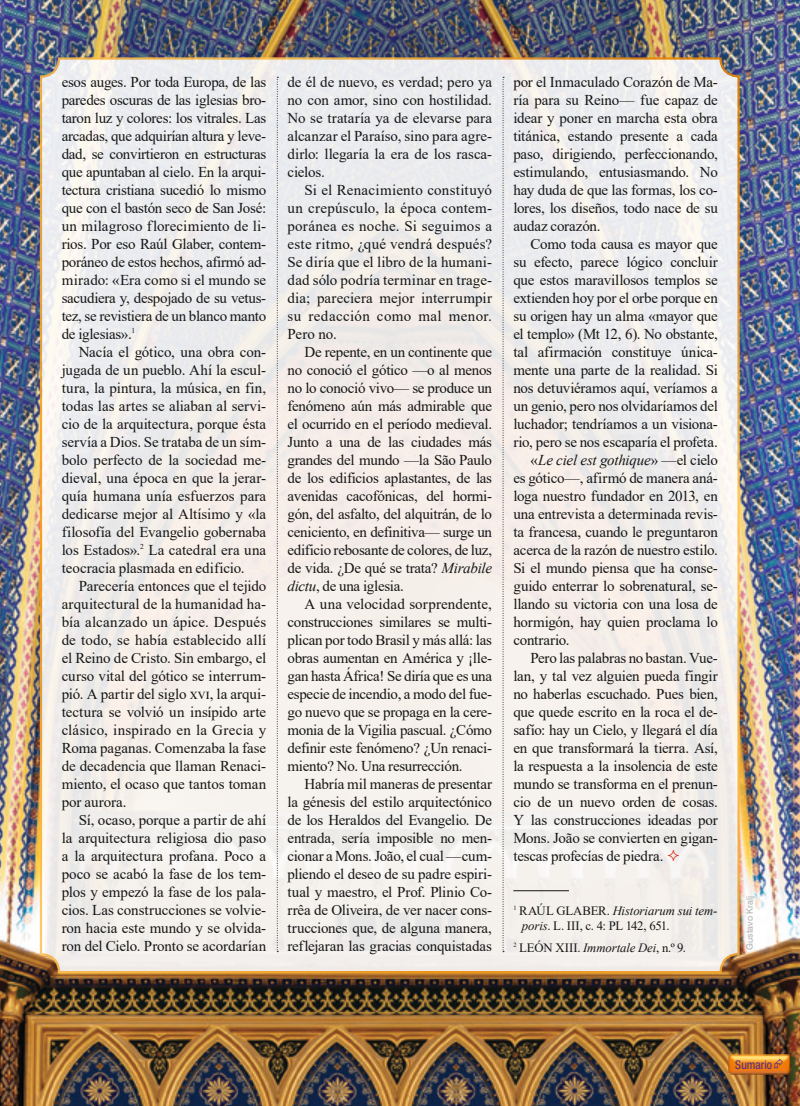
<style>
.page{position:relative;width:800px;height:1106px;background:#fff}
.page>*{position:absolute;margin:0;border:0;box-sizing:border-box;transform-origin:0 0}
.t1{font:15px/18px "Times New Roman";letter-spacing:-.015em;color:#151616;text-align:justify}
.t2{font:italic 15px "Times New Roman";letter-spacing:-.015em;color:#151616}
.t3{font:12.75px/15.3px "Times New Roman";letter-spacing:-.035em;color:#151616}
.t4{font:12.75px "Times New Roman";letter-spacing:-.015em;color:#151616}
.t5{font:condensed 12px "Helvetica Neue";color:#4c2c8c}
.t6{font:9px "Swiss 721 BT";letter-spacing:.005em;color:#afb0b0}
.s1{font-style:italic}
.s2{font-style:normal}
</style>
<div class="page">
<img style="left:0;top:0;width:799px;height:1106px">
<div style="left:41px;top:58px;width:697px;height:914px;background:#f3eeec;border-radius:18px"></div>
<hr style="left:513px;top:890px;width:55px;height:1px;background:#151616">
<svg style="left:502px;top:77px;width:2px;height:875px"></svg>
<svg style="left:277px;top:77px;width:1px;height:875px"></svg>
<img style="left:728px;top:1054px;width:61px;height:20px">
<svg style="left:774px;top:1058px;width:9px;height:11px"></svg>
<p class="t1" style="left:62px;top:73px;width:206px">esos auges. Por toda Europa, de las paredes oscuras de las iglesias bro&shy;taron luz y colores: los vitrales. Las arcadas, que adquirían altura y leve&shy;dad, se convirtieron en estructuras que apuntaban al cielo. En la arqui&shy;tectura cristiana sucedió lo mismo que con el bastón seco de San José: un milagroso florecimiento de li&shy;rios. Por eso Raúl Glaber, contem&shy;poráneo de estos hechos, afirmó ad&shy;mirado: «Era como si el mundo se sacudiera y, despojado de su vetus&shy;tez, se revistiera de un blanco manto de iglesias».<sup>1</sup></p>
<p class="t1" style="left:62px;top:343px;width:206px;text-indent:17px">Nacía el gótico, una obra con&shy;jugada de un pueblo. Ahí la escul&shy;tura, la pintura, la música, en fin, todas las artes se aliaban al servi&shy;cio de la arquitectura, porque ésta servía a Dios. Se trataba de un sím&shy;bolo perfecto de la sociedad me&shy;dieval, una época en que la jerar&shy;quía humana unía esfuerzos para dedicarse mejor al Altísimo y «la filosofía del Evangelio gobernaba los Estados».<sup>2</sup> La catedral era una teocracia plasmada en edificio.</p>
<p class="t1" style="left:62px;top:577px;width:206px;text-indent:17px">Parecería entonces que el tejido arquitectural de la humanidad ha&shy;bía alcanzado un ápice. Después de todo, se había establecido allí el Reino de Cristo. Sin embargo, el curso vital del gótico se interrum&shy;pió. A partir del siglo xvi, la arqui&shy;tectura se volvió un insípido arte clásico, inspirado en la Grecia y Roma paganas. Comenzaba la fase de decadencia que llaman Renaci&shy;miento, el ocaso que tantos toman por aurora.</p>
<p class="t1" style="left:62px;top:811px;width:206px;text-indent:17px">Sí, ocaso, porque a partir de ahí la arquitectura religiosa dio paso a la arquitectura profana. Poco a poco se acabó la fase de los tem&shy;plos y empezó la fase de los pala&shy;cios. Las construcciones se volvie&shy;ron hacia este mundo y se olvida&shy;ron del Cielo. Pronto se acordarían</p>
<p class="t1" style="left:287px;top:73px;width:206px">de él de nuevo, es verdad; pero ya no con amor, sino con hostilidad.<br>No se trataría ya de elevarse para alcanzar el Paraíso, sino para agre&shy;dirlo: llegaría la era de los rasca&shy;cielos.</p>
<p class="t1" style="left:287px;top:181px;width:206px;text-indent:17px">Si el Renacimiento constituyó un crepúsculo, la época contem&shy;poránea es noche. Si seguimos a este ritmo, ¿qué vendrá después?<br>Se diría que el libro de la humani&shy;dad sólo podría terminar en trage&shy;dia; pareciera mejor interrumpir su redacción como mal menor.<br>Pero no.</p>
<p class="t1" style="left:287px;top:343px;width:206px;text-indent:17px">De repente, en un continente que no conoció el gótico —o al menos no lo conoció vivo— se produce un fenómeno aún más admirable que el ocurrido en el período medieval.<br>Junto a una de las ciudades más grandes del mundo —la São Paulo de los edificios aplastantes, de las avenidas cacofónicas, del hormi&shy;gón, del asfalto, del alquitrán, de lo ceniciento, en definitiva— surge un edificio rebosante de colores, de luz, de vida. ¿De qué se trata? <span class="s1">Mirabile dictu</span>, de una iglesia.</p>
<p class="t1" style="left:287px;top:595px;width:206px;text-indent:17px">A una velocidad sorprendente, construcciones similares se multi&shy;plican por todo Brasil y más allá: las obras aumentan en América y ¡lle&shy;gan hasta África! Se diría que es una especie de incendio, a modo del fue&shy;go nuevo que se propaga en la cere&shy;monia de la Vigilia pascual. ¿Cómo definir este fenómeno? ¿Un renaci&shy;miento? No. Una resurrección.</p>
<p class="t1" style="left:287px;top:775px;width:206px;text-indent:17px">Habría mil maneras de presentar la génesis del estilo arquitectónico de los Heraldos del Evangelio. De entrada, sería imposible no men&shy;cionar a Mons. João, el cual —cum&shy;pliendo el deseo de su padre espiri&shy;tual y maestro, el Prof. Plinio Co&shy;rrêa de Oliveira, de ver nacer cons&shy;trucciones que, de alguna manera, reflejaran las gracias conquistadas</p>
<p class="t1" style="left:513px;top:73px;width:206px">por el Inmaculado Corazón de Ma&shy;ría para su Reino— fue capaz de idear y poner en marcha esta obra titánica, estando presente a cada paso, dirigiendo, perfeccionando, estimulando, entusiasmando. No hay duda de que las formas, los co&shy;lores, los diseños, todo nace de su audaz corazón.</p>
<p class="t1" style="left:530px;top:235px;width:189px">Como toda causa es mayor que</p>
<p class="t1" style="left:513px;top:253px;width:206px">su efecto, parece lógico concluir</p>
<p class="t1" style="left:513px;top:271px;width:206px">que estos maravillosos templos se</p>
<p class="t1" style="left:513px;top:289px;width:206px">extienden hoy por el orbe porque en</p>
<p class="t1" style="left:513px;top:307px;width:206px">su origen hay un alma «mayor que</p>
<p class="t1" style="left:513px;top:325px;width:206px">el templo» (Mt 12, 6). No obstante,</p>
<p class="t1" style="left:513px;top:343px;width:206px">tal afirmación constituye única-</p>
<p class="t1" style="left:513px;top:361px;width:206px">mente una parte de la realidad. Si</p>
<p class="t1" style="left:513px;top:379px;width:206px">nos detuviéramos aquí, veríamos a</p>
<p class="t1" style="left:513px;top:397px;width:206px">un genio, pero nos olvidaríamos del</p>
<p class="t1" style="left:513px;top:415px;width:206px">luchador; tendríamos a un visiona-</p>
<p class="t1" style="left:513px;top:433px;width:206px">rio, pero se nos escaparía el profeta.</p>
<p class="t2" style="left:530px;top:450px;width:189px"><span class="s2">«</span>Le ciel est gothique<span class="s2">» —el cielo</span></p>
<p class="t1" style="left:513px;top:469px;width:206px">es gótico—, afirmó de manera aná-</p>
<p class="t1" style="left:513px;top:487px;width:206px">loga nuestro fundador en 2013, en</p>
<p class="t1" style="left:513px;top:505px;width:206px">una entrevista a determinada revis-</p>
<p class="t1" style="left:513px;top:523px;width:206px">ta francesa, cuando le preguntaron</p>
<p class="t1" style="left:513px;top:541px;width:206px">acerca de la razón de nuestro estilo.</p>
<p class="t1" style="left:513px;top:559px;width:206px">Si el mundo piensa que ha conse-</p>
<p class="t1" style="left:513px;top:577px;width:206px">guido enterrar lo sobrenatural, se-</p>
<p class="t1" style="left:513px;top:595px;width:206px">llando su victoria con una losa de</p>
<p class="t1" style="left:513px;top:613px;width:206px">hormigón, hay quien proclama lo</p>
<p class="t1" style="left:513px;top:631px;width:58px">contrario.</p>
<p class="t1" style="left:530px;top:649px;width:189px">Pero las palabras no bastan. Vue-</p>
<p class="t1" style="left:513px;top:667px;width:206px">lan, y tal vez alguien pueda fingir</p>
<p class="t1" style="left:513px;top:685px;width:206px">no haberlas escuchado. Pues bien,</p>
<p class="t1" style="left:513px;top:703px;width:206px">que quede escrito en la roca el de-</p>
<p class="t1" style="left:513px;top:721px;width:206px">safío: hay un Cielo, y llegará el día</p>
<p class="t1" style="left:513px;top:739px;width:206px">en que transformará la tierra. Así,</p>
<p class="t1" style="left:513px;top:757px;width:206px">la respuesta a la insolencia de este</p>
<p class="t1" style="left:513px;top:775px;width:206px">mundo se transforma en el prenun-</p>
<p class="t1" style="left:513px;top:793px;width:206px">cio de un nuevo orden de cosas.</p>
<p class="t1" style="left:513px;top:811px;width:206px">Y las construcciones ideadas por</p>
<p class="t1" style="left:513px;top:829px;width:206px">Mons. João se convierten en gigan-</p>
<p class="t1" style="left:513px;top:847px;width:152px">tescas profecías de piedra.</p>
<p class="t3" style="left:521px;top:902px;width:197px;text-indent:-9px"><sup>1</sup> RAÚL GLABER. <span class="s1">Historiarum sui tem&shy;poris</span>. L. III, c. 4: PL 142, 651.</p>
<p class="t4" style="left:513px;top:938px;width:174px"><sup>2</sup> LEÓN XIII. <span class="s1">Immortale Dei</span>, n.º 9.</p>
<p class="t6" style="left:744px;top:949px;width:56px;rotate:-90deg">Gustavo Kralj</p>
<p class="t5" style="left:735px;top:1057px;width:38px">Sumario</p>
</div>
